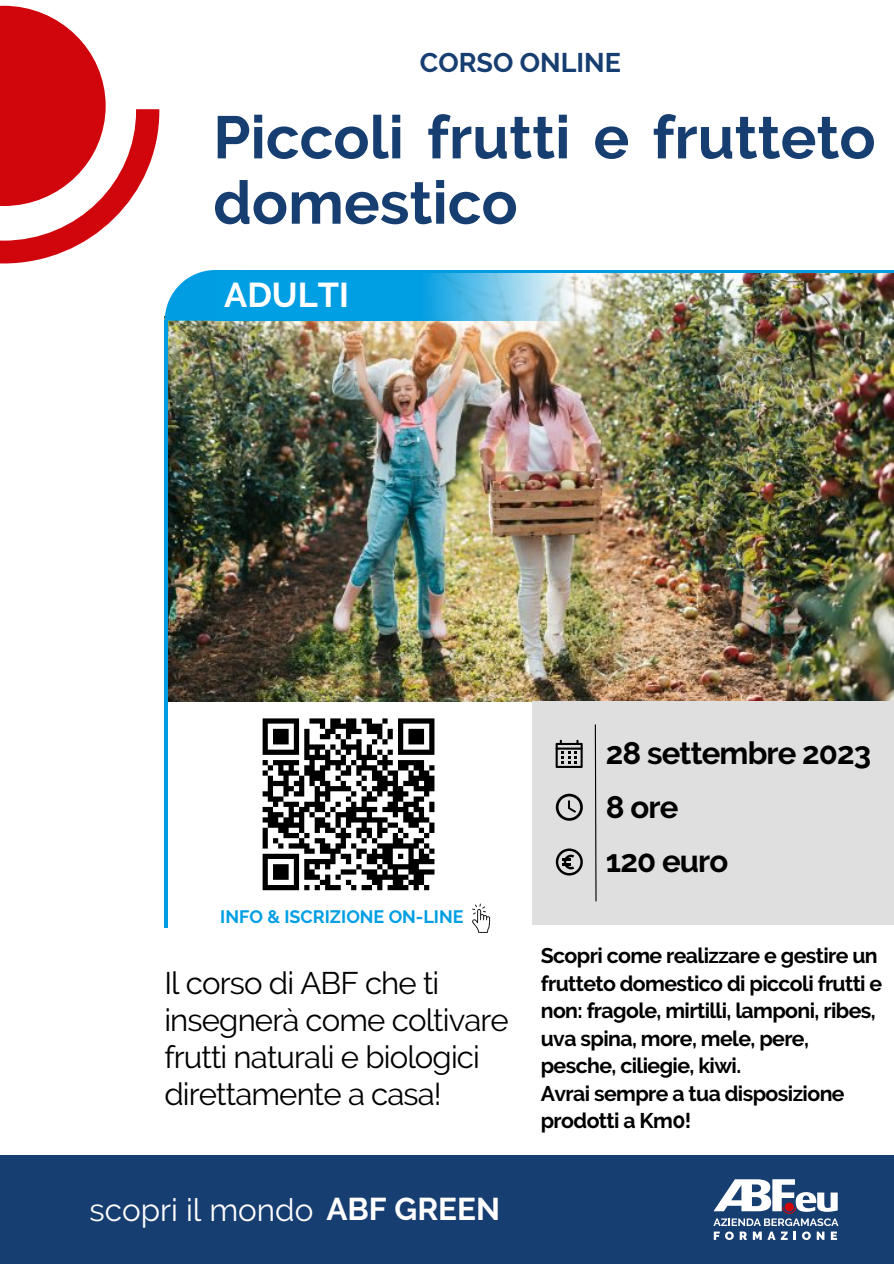
<style>
.page{position:relative;width:894px;height:1264px;background:#fff}
.page>*{position:absolute;margin:0;border:0;box-sizing:border-box;transform-origin:0 0}
.t1{font:700 59.85px/65.2px "Raleway";color:#173e71}
.t2{font:700 34.35px "Raleway";color:#fff}
.t3{font:31.35px "Raleway";color:#fff}
.t4{font:31.2px/37px "Raleway";letter-spacing:-.03em;color:#000}
.t5{font:700 31.2px "Raleway";letter-spacing:-.03em;color:#000}
.t6{font:700 26.85px "Raleway";color:#173e71}
.t7{font:700 21.3px/27.5px "Raleway";letter-spacing:-.03em;color:#000}
.t8{font:700 18px "Raleway";color:#009ee3}
.s1{font-weight:700}
</style>
<div class="page">
<svg style="left:0;top:6px;width:159px;height:257px"></svg>
<img style="left:167px;top:273px;width:726px;height:428px">
<img style="left:215px;top:270px;width:369px;height:51px">
<svg style="left:165px;top:270px;width:50px;height:51px"></svg>
<hr style="left:165px;top:321px;width:2px;height:607px;background:#009de2">
<hr style="left:247px;top:270px;width:646px;height:3px;background:#009de2">
<div style="left:0;top:1155px;width:893px;height:108px;background:#173e71"></div>
<svg style="left:713px;top:1231px;width:20px;height:8px"></svg>
<svg style="left:739px;top:1231px;width:22px;height:8px"></svg>
<svg style="left:767px;top:1231px;width:20px;height:8px"></svg>
<svg style="left:793px;top:1231px;width:2px;height:8px"></svg>
<svg style="left:802px;top:1231px;width:8px;height:8px"></svg>
<svg style="left:816px;top:1231px;width:8px;height:8px"></svg>
<svg style="left:830px;top:1231px;width:6px;height:8px"></svg>
<svg style="left:713px;top:1179px;width:125px;height:46px"></svg>
<svg style="left:472px;top:903px;width:18px;height:29px"></svg>
<div style="left:532px;top:701px;width:361px;height:223px;background:#dfdfdf"></div>
<svg style="left:262px;top:718px;width:173px;height:173px"></svg>
<svg style="left:594px;top:724px;width:3px;height:178px"></svg>
<svg style="left:555px;top:739px;width:27px;height:29px"></svg>
<svg style="left:555px;top:793px;width:27px;height:27px"></svg>
<svg style="left:555px;top:848px;width:27px;height:27px"></svg>
<p class="t6" style="left:420px;top:47px;width:202px">CORSO ONLINE</p>
<p class="t1" style="left:213px;top:105px;width:663px">Piccoli frutti e frutteto domestico</p>
<p class="t2" style="left:224px;top:274px;width:126px">ADULTI</p>
<p class="t8" style="left:220px;top:906px;width:245px">INFO &amp; ISCRIZIONE ON-LINE</p>
<p class="t4" style="left:164px;top:964px;width:346px">Il corso di ABF che ti insegnerà come coltivare frutti naturali e biologici</p>
<p class="t4" style="left:164px;top:1075px;width:279px">direttamente a casa!</p>
<p class="t3" style="left:89px;top:1191px;width:412px">scopri il mondo <span class="s1">ABF GREEN</span></p>
<p class="t5" style="left:605px;top:734px;width:267px">28 settembre 2023</p>
<p class="t5" style="left:605px;top:788px;width:74px">8 ore</p>
<p class="t5" style="left:605px;top:843px;width:124px">120 euro</p>
<p class="t7" style="left:540px;top:942px;width:343px">Scopri come realizzare e gestire un frutteto domestico di piccoli frutti e non: fragole, mirtilli, lamponi, ribes, uva spina, more, mele, pere, pesche, ciliegie, kiwi.</p>
<p class="t7" style="left:540px;top:1079px;width:305px">Avrai sempre a tua disposizione prodotti a Km0!</p>
</div>
